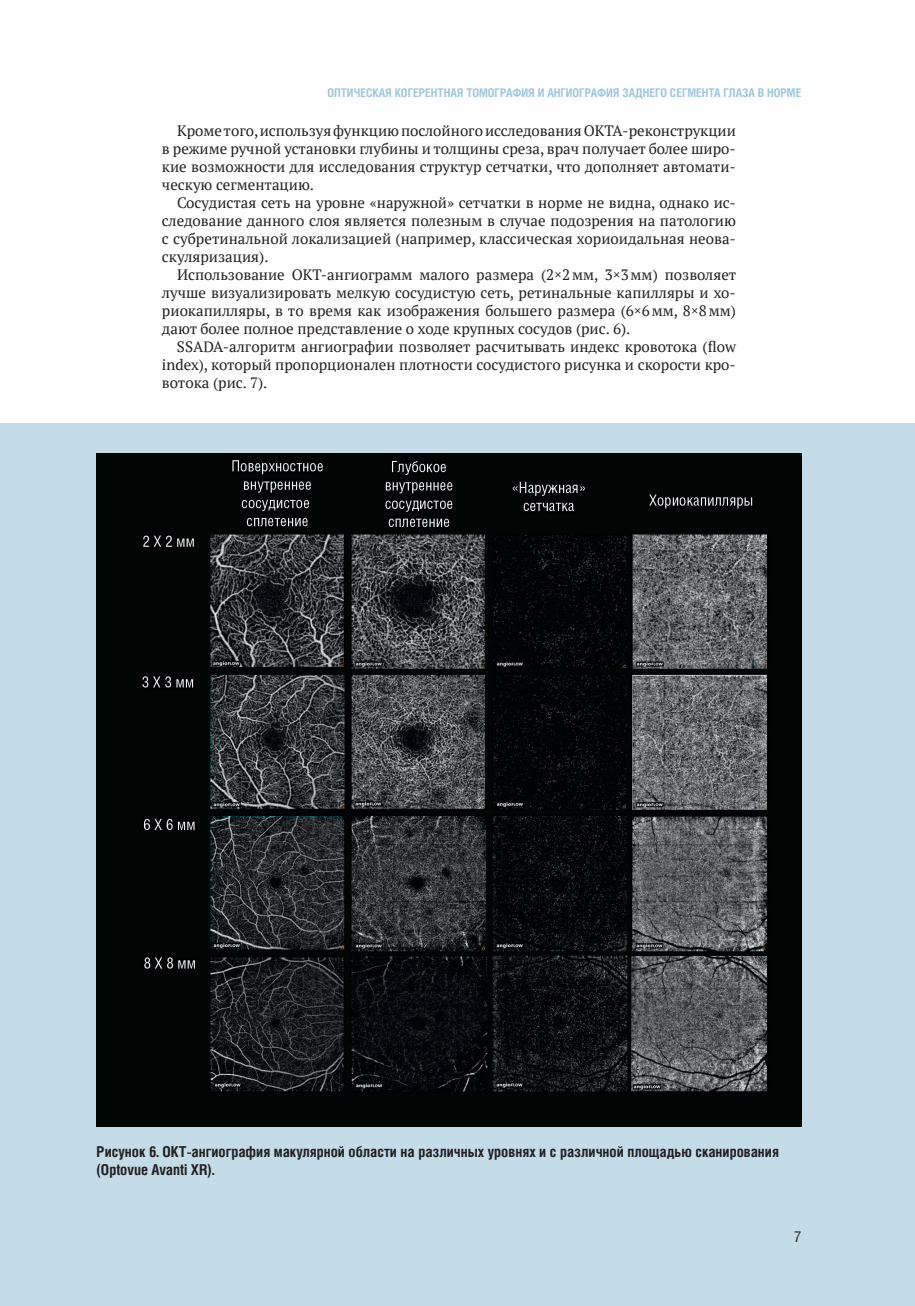
<style>
.page{position:relative;width:915px;height:1306px;background:#fff}
.page>*{position:absolute;margin:0;border:0;box-sizing:border-box;transform-origin:0 0}
.t1{font:15px/18px "PT Serif";color:#231f20;text-align:justify}
.t2{font:700 15px/18px "Helios Cond C";color:#231f20}
.t3{font:15px "Helios Cond C";color:#231f20}
.t4{font:700 12px "Helios Cond C";color:#a0c7da}
</style>
<div class="page">
<div style="left:0;top:424px;width:914px;height:881px;background:#c3dce8"></div>
<img style="left:97px;top:453px;width:704px;height:673px">
<p class="t4" style="left:327px;top:85px;width:475px">ОПТИЧЕСКАЯ КОГЕРЕНТНАЯ ТОМОГРАФИЯ И АНГИОГРАФИЯ ЗАДНЕГО СЕГМЕНТА ГЛАЗА В НОРМЕ</p>
<p class="t1" style="left:162px;top:121px;width:575px;text-indent:15px">Кроме того, используя функцию послойного исследования ОКТА-реконструкции в режиме ручной установки глубины и толщины среза, врач получает более широ&shy;кие возможности для исследования структур сетчатки, что дополняет автомати&shy;ческую сегментацию.</p>
<p class="t1" style="left:162px;top:193px;width:575px;text-indent:15px">Сосудистая сеть на уровне «наружной» сетчатки в норме не видна, однако ис&shy;следование данного слоя является полезным в случае подозрения на патологию с субретинальной локализацией (например, классическая хориоидальная неова&shy;скуляризация).</p>
<p class="t1" style="left:162px;top:265px;width:575px;text-indent:15px">Использование ОКТ-ангиограмм малого размера (2×2мм, 3×3мм) позволяет лучше визуализировать мелкую сосудистую сеть, ретинальные капилляры и хо&shy;риокапилляры, в то время как изображения большего размера (6×6мм, 8×8мм) дают более полное представление о ходе крупных сосудов (рис. 6).</p>
<p class="t1" style="left:162px;top:337px;width:575px;text-indent:15px">SSADA-алгоритм ангиографии позволяет расчитывать индекс кровотока (flow index), который пропорционален плотности сосудистого рисунка и скорости кро&shy;вотока (рис. 7).</p>
<p class="t2" style="left:97px;top:1141px;width:683px">Рисунок 6. ОКТ-ангиография макулярной области на различных уровнях и с различной площадью сканирования (Optovue Avanti XR).</p>
<p class="t3" style="left:793px;top:1228px;width:9px">7</p>
</div>
